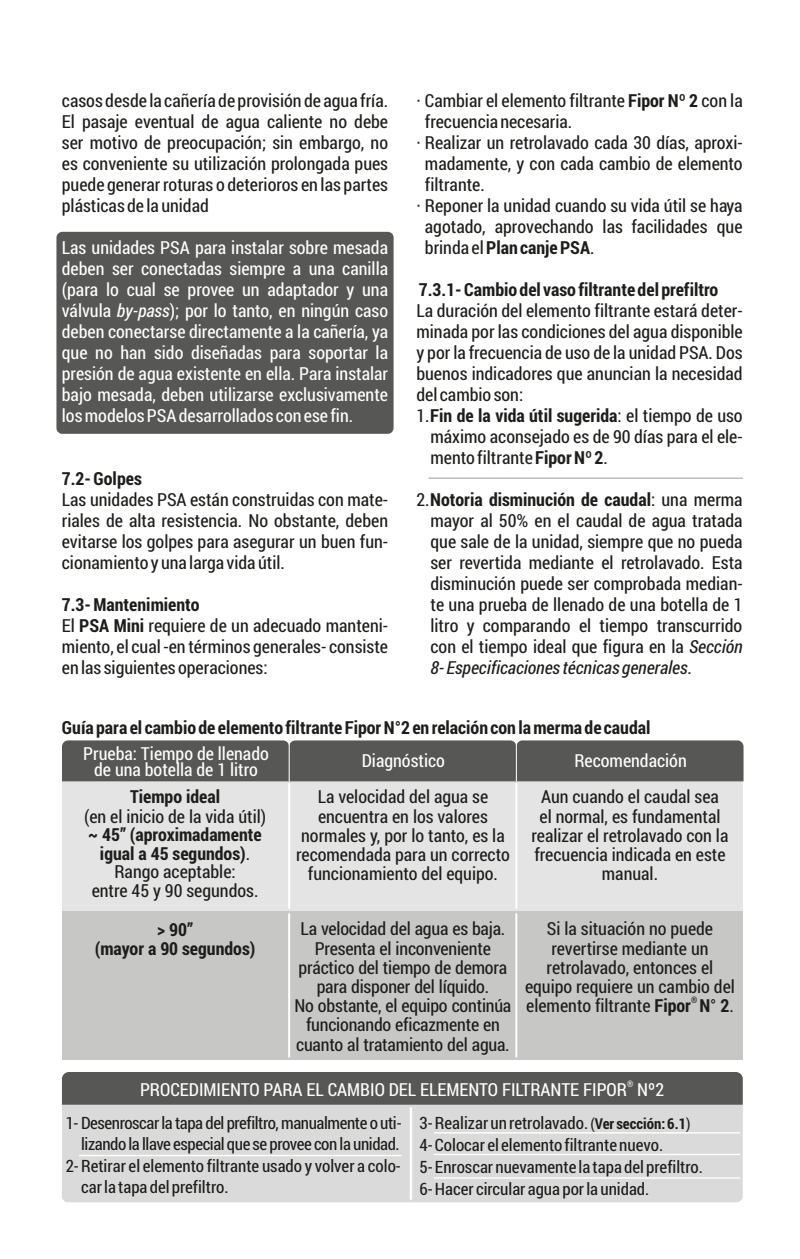
<style>
.page{position:relative;width:800px;height:1259px;background:#fff}
.page>*{position:absolute;margin:0;border:0;box-sizing:border-box;transform-origin:0 0}
.t1{font:18px/21px "Roboto Condensed";color:#1d1d1b;text-align:justify}
.t2{font:18px/21px "Roboto Condensed";color:#fff;text-align:justify}
.t3{font:700 18px/18.8px "Roboto Condensed";color:#1d1d1b;text-align:center}
.t4{font:17px/22px "Roboto Condensed";color:#1d1d1b}
.t5{font:17px "Roboto Condensed";letter-spacing:-.025em;color:#1d1d1b}
.t6{font:700 9px "Roboto Condensed";color:#1d1d1b}
.t7{font:9px "Roboto Condensed";color:#fff}
.s1{font-style:italic}
.s2{font-weight:700}
.s3{font-weight:400}
.s4{font-size:15px}
.s5{font-weight:700;font-size:15px}
</style>
<div class="page">
<div style="left:56px;top:232px;width:337px;height:202px;background:#575756;border-radius:6px"></div>
<div style="left:62px;top:1104px;width:680px;height:98px;background:#dadada"></div>
<div style="left:62px;top:781px;width:680px;height:130px;background:#e4e4e4"></div>
<div style="left:62px;top:911px;width:680px;height:149px;background:#c7c7c6"></div>
<div style="left:62px;top:740px;width:681px;height:41px;background:#575756"></div>
<hr style="left:288px;top:783px;width:2px;height:125px;background:#fff">
<hr style="left:288px;top:914px;width:2px;height:142px;background:#fff">
<hr style="left:515px;top:783px;width:2px;height:125px;background:#fff">
<hr style="left:515px;top:914px;width:2px;height:142px;background:#fff">
<hr style="left:288px;top:743px;width:1px;height:38px;background:#fff">
<hr style="left:515px;top:743px;width:1px;height:38px;background:#fff">
<hr style="left:428px;top:477px;width:314px;height:1px;background:#9d9d9d">
<div style="left:62px;top:1072px;width:680px;height:32px;background:#575756"></div>
<hr style="left:79px;top:1154px;width:322px;height:2px;background:#fff">
<hr style="left:409px;top:1108px;width:3px;height:91px;background:#fff">
<hr style="left:434px;top:1132px;width:305px;height:1px;background:#fff">
<hr style="left:434px;top:1153px;width:305px;height:2px;background:#fff">
<hr style="left:434px;top:1177px;width:305px;height:1px;background:#fff">
<p class="t1" style="left:62px;top:90px;width:327px">casos desde la cañería de provisión de agua fría.<br>El pasaje eventual de agua caliente no debe ser motivo de preocupación; sin embargo, no es conveniente su utilización prolongada pues puede generar roturas o deterioros en las partes plásticas de la unidad</p>
<p class="t2" style="left:62px;top:237px;width:328px">Las unidades PSA para instalar sobre mesada deben ser conectadas siempre a una canilla (para lo cual se provee un adaptador y una válvula <span class="s1">by-pass</span>); por lo tanto, en ningún caso deben conectarse directamente a la cañería, ya que no han sido diseñadas para soportar la presión de agua existente en ella. Para instalar bajo mesada, deben utilizarse exclusivamente los modelos PSA desarrollados con ese fin.</p>
<p class="t3" style="left:62px;top:469px;width:81px">7.2- Golpes</p>
<p class="t1" style="left:62px;top:489px;width:327px">Las unidades PSA están construidas con mate&shy;riales de alta resistencia. No obstante, deben evitarse los golpes para asegurar un buen fun&shy;cionamiento y una larga vida útil.</p>
<p class="t1" style="left:62px;top:594px;width:328px;text-align:left"><span class="s2">7.3- Mantenimiento<br></span>El <span class="s2">PSA Mini</span> requiere de un adecuado manteni&shy;miento, el cual -en términos generales- consiste en las siguientes operaciones:</p>
<p class="t1" style="left:416px;top:90px;width:328px">· Cambiar el elemento filtrante <span class="s2">Fipor Nº 2</span> con la</p>
<p class="t1" style="left:425px;top:111px;width:149px">frecuencia necesaria.</p>
<p class="t1" style="left:416px;top:132px;width:327px">· Realizar un retrolavado cada 30 días, aproxi-</p>
<p class="t1" style="left:425px;top:153px;width:319px">madamente, y con cada cambio de elemento</p>
<p class="t1" style="left:425px;top:174px;width:61px">filtrante.</p>
<p class="t1" style="left:416px;top:195px;width:327px">· Reponer la unidad cuando su vida útil se haya</p>
<p class="t1" style="left:425px;top:216px;width:319px">agotado, aprovechando las facilidades que</p>
<p class="t3" style="left:425px;top:238px;width:171px"><span class="s3">brinda el</span> Plan canje PSA<span class="s3">.</span></p>
<p class="t3" style="left:419px;top:280px;width:301px">7.3.1- Cambio del vaso filtrante del prefiltro</p>
<p class="t1" style="left:416px;top:300px;width:328px">La duración del elemento filtrante estará deter&shy;minada por las condiciones del agua disponible y por la frecuencia de uso de la unidad PSA. Dos buenos indicadores que anuncian la necesidad del cambio son:</p>
<p class="t1" style="left:430px;top:405px;width:313px;text-indent:-14px">1. <span class="s2">Fin de la vida útil sugerida</span>: el tiempo de uso máximo aconsejado es de 90 días para el ele&shy;mento filtrante <span class="s2">Fipor Nº 2</span>.</p>
<p class="t1" style="left:430px;top:489px;width:313px;text-indent:-14px">2. <span class="s2">Notoria disminución de caudal</span>: una merma mayor al 50% en el caudal de agua tratada que sale de la unidad, siempre que no pueda ser revertida mediante el retrolavado. Esta disminución puede ser comprobada median&shy;te una prueba de llenado de una botella de 1 litro y comparando el tiempo transcurrido con el tiempo ideal que figura en la <span class="s1">Sección 8- Especificaciones técnicas generales</span>.</p>
<p class="t3" style="left:62px;top:717px;width:590px">Guía para el cambio de elemento filtrante Fipor N°2 en relación con la merma de caudal</p>
<p class="t2" style="left:83px;top:745px;width:187px;line-height:16px;text-align:center">Prueba: Tiempo de llenado de una botella de 1 litro</p>
<p class="t3" style="left:130px;top:787px;width:92px">Tiempo ideal</p>
<p class="t1" style="left:84px;top:805px;width:183px">(en el inicio de la vida útil)</p>
<p class="t3" style="left:88px;top:824px;width:175px">~ 45” (aproximadamente igual a 45 segundos)<span class="s3">.<br>Rango aceptable:<br>entre 45 y 90 segundos.</span></p>
<p class="t2" style="left:362px;top:750px;width:85px">Diagnóstico</p>
<p class="t2" style="left:574px;top:750px;width:114px">Recomendación</p>
<p class="t1" style="left:296px;top:786px;width:215px;line-height:19.2px;text-align:center">La velocidad del agua se encuentra en los valores normales y, por lo tanto, es la recomendada para un correcto funcionamiento del equipo.</p>
<p class="t1" style="left:531px;top:786px;width:198px;line-height:19.2px;text-align:center">Aun cuando el caudal sea<br>el normal, es fundamental realizar el retrolavado con la frecuencia indicada en este manual.</p>
<p class="t3" style="left:95px;top:919px;width:162px">&gt; 90”<br>(mayor a 90 segundos)</p>
<p class="t1" style="left:294px;top:918px;width:218px;line-height:19.2px;text-align:center">La velocidad del agua es baja.<br>Presenta el inconveniente práctico del tiempo de demora para disponer del líquido.<br>No obstante, el equipo continúa funcionando eficazmente en cuanto al tratamiento del agua.</p>
<p class="t1" style="left:525px;top:918px;width:211px;line-height:19.2px;text-align:center">Si la situación no puede revertirse mediante un retrolavado, entonces el equipo requiere un cambio del</p>
<p class="t6" style="left:691px;top:993px;width:8px">®</p>
<p class="t1" style="left:526px;top:994px;width:209px">elemento filtrante <span class="s2">Fipor N</span>° <span class="s2">2</span>.</p>
<p class="t7" style="left:627px;top:1077px;width:8px">®</p>
<p class="t2" style="left:140px;top:1078px;width:525px">PROCEDIMIENTO PARA EL CAMBIO DEL ELEMENTO FILTRANTE FIPOR N<span class="s2">º</span>2</p>
<p class="t4" style="left:419px;top:1111px;width:285px">3- Realizar un retrolavado. <span class="s4">(</span><span class="s5">Ver sección: 6.1</span><span class="s4">)<br></span>4- Colocar el elemento filtrante nuevo.<br>5- Enroscar nuevamente la tapa del prefiltro.<br>6- Hacer circular agua por la unidad.</p>
<p class="t5" style="left:66px;top:1111px;width:337px">1- Desenroscar la tapa del prefiltro, manualmente o uti-</p>
<p class="t5" style="left:81px;top:1132px;width:320px">lizando la llave especial que se provee con la unidad.</p>
<p class="t4" style="left:66px;top:1154px;width:336px">2- Retirar el elemento filtrante usado y volver a colo-</p>
<p class="t4" style="left:81px;top:1175px;width:149px">car la tapa del prefiltro.</p>
</div>
